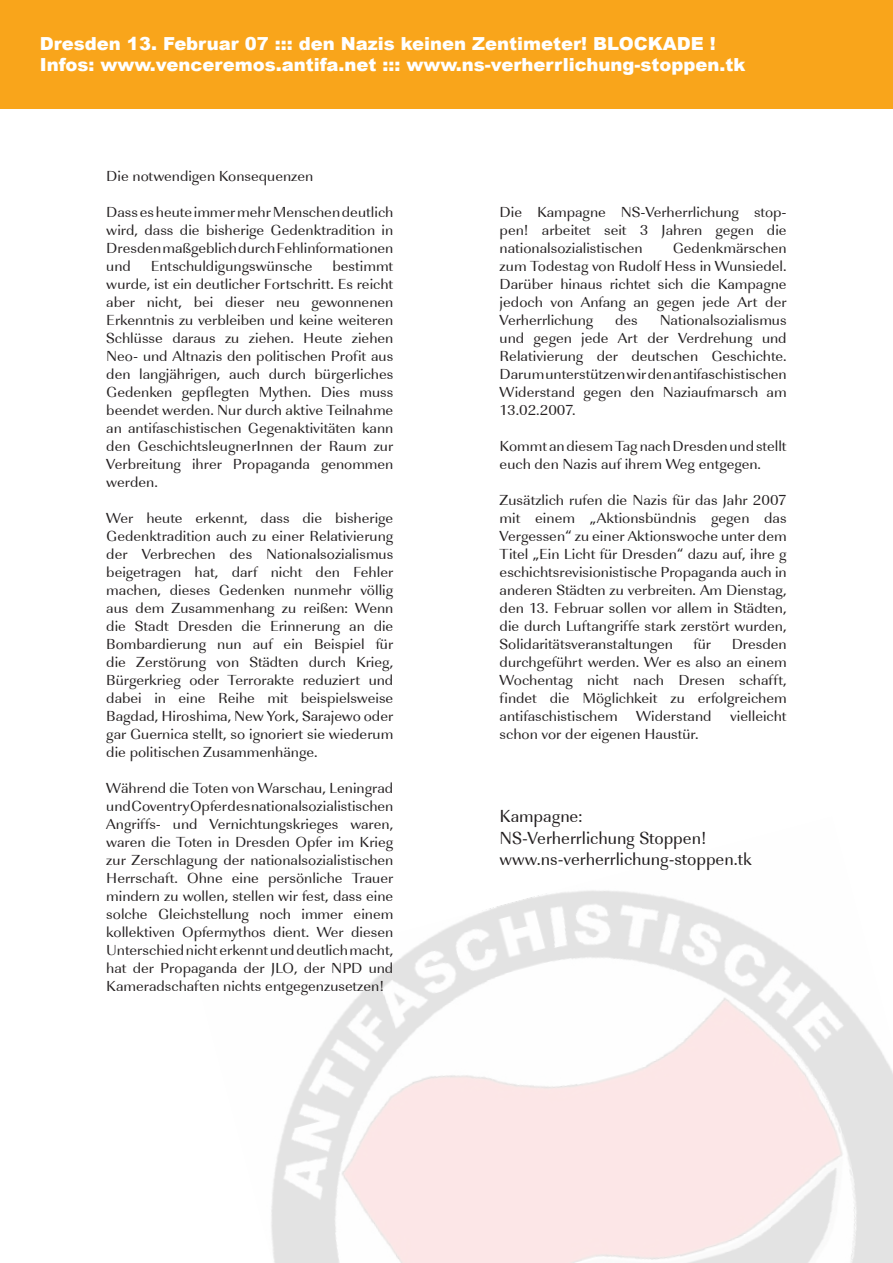
<style>
.page{position:relative;width:893px;height:1263px;background:#fff}
.page>*{position:absolute;margin:0;border:0;box-sizing:border-box;transform-origin:0 0}
.t1{font:900 18px/21px "Arial";color:#fff}
.t2{font:18px/21.6px "URW Imperial T";color:#231f20}
.t3{font:expanded 15px/18px "URW Imperial T";color:#231f20;text-align:justify}
</style>
<div class="page">
<img style="left:271px;top:890px;width:622px;height:373px">
<div style="left:0;top:0;width:893px;height:108px;background:#f9a51b"></div>
<p class="t1" style="left:40px;top:34px;width:707px">Dresden 13. Februar 07 ::: den Nazis keinen Zentimeter! BLOCKADE !<br>Infos: www.venceremos.antifa.net ::: www.ns-verherrlichung-stoppen.tk</p>
<p class="t3" style="left:106px;top:167px;width:209px">Die notwendigen Konsequenzen</p>
<p class="t3" style="left:106px;top:203px;width:288px">Dass es heute immer mehr Menschen deutlich wird, dass die bisherige Gedenktradition in Dresden maßgeblich durch Fehlinformationen und</p>
<p class="t3" style="left:106px;top:257px;width:289px;text-indent:226px">bestimmt wurde, ist ein deutlicher Fortschritt. Es reicht aber nicht, bei dieser neu gewonnenen Erkenntnis zu verbleiben und keine weiteren Schlüsse daraus zu ziehen. Heute ziehen Neo- und Altnazis den politischen Profit aus den langjährigen, auch durch bürgerliches Gedenken gepflegten Mythen. Dies muss beendet werden. Nur durch aktive Teilnahme an antifaschistischen Gegenaktivitäten kann den GeschichtsleugnerInnen der Raum zur Verbreitung ihrer Propaganda genommen werden.</p>
<p class="t3" style="left:106px;top:509px;width:289px">Wer heute erkennt, dass die bisherige Gedenktradition auch zu einer Relativierung der Verbrechen des Nationalsozialismus beigetragen hat, darf nicht den Fehler machen, dieses Gedenken nunmehr völlig aus dem Zusammenhang zu reißen: Wenn die Stadt Dresden die Erinnerung an die Bombardierung nun auf ein Beispiel für die Zerstörung von Städten durch Krieg, Bürgerkrieg oder Terrorakte reduziert und dabei in eine Reihe mit beispielsweise Bagdad, Hiroshima, New York, Sarajewo oder gar Guernica stellt, so ignoriert sie wiederum die politischen Zusammenhänge.</p>
<p class="t3" style="left:106px;top:779px;width:289px">Während die Toten von Warschau, Leningrad und Coventry Opfer des nationalsozialistischen Angriffs- und Vernichtungskrieges waren, waren die Toten in Dresden Opfer im Krieg zur Zerschlagung der nationalsozialistischen Herrschaft. Ohne eine persönliche Trauer mindern zu wollen, stellen wir fest, dass eine solche Gleichstellung noch immer einem kollektiven Opfermythos dient. Wer diesen Unterschied nicht erkennt und deutlich macht, hat der Propaganda der JLO, der NPD und Kameradschaften nichts entgegenzusetzen!</p>
<p class="t3" style="left:151px;top:257px;width:163px">Entschuldigungswünsche</p>
<p class="t3" style="left:500px;top:203px;width:289px">Die Kampagne NS-Verherrlichung stop&shy;pen! arbeitet seit 3 Jahren gegen die nationalsozialistischen</p>
<p class="t3" style="left:500px;top:239px;width:289px;text-indent:173px">Gedenkmärschen zum Todestag von Rudolf Hess in Wunsiedel.<br>Darüber hinaus richtet sich die Kampagne jedoch von Anfang an gegen jede Art der Verherrlichung</p>
<p class="t3" style="left:500px;top:311px;width:289px;text-indent:160px">Nationalsozialismus und gegen jede Art der Verdrehung und Relativierung der deutschen Geschichte.<br>Darum unterstützen wir den antifaschistischen Widerstand gegen den Naziaufmarsch am 13.02.2007.</p>
<p class="t3" style="left:500px;top:437px;width:288px">Kommt an diesem Tag nach Dresden und stellt euch den Nazis auf ihrem Weg entgegen.</p>
<p class="t3" style="left:500px;top:491px;width:289px">Zusätzlich rufen die Nazis für das Jahr 2007 mit einem „Aktionsbündnis gegen das Vergessen“ zu einer Aktionswoche unter dem Titel „Ein Licht für Dresden“ dazu auf, ihre g eschichtsrevisionistische Propaganda auch in anderen Städten zu verbreiten. Am Dienstag, den 13. Februar sollen vor allem in Städten, die durch Luftangriffe stark zerstört wurden, Solidaritätsveranstaltungen</p>
<p class="t3" style="left:615px;top:311px;width:24px">des</p>
<p class="t3" style="left:693px;top:635px;width:19px">für</p>
<p class="t3" style="left:500px;top:635px;width:289px;text-indent:232px">Dresden durchgeführt werden. Wer es also an einem Wochentag nicht nach Dresen schafft, findet die Möglichkeit zu erfolgreichem antifaschistischem Widerstand vielleicht schon vor der eigenen Haustür.</p>
<p class="t2" style="left:500px;top:805px;width:254px">Kampagne:<br>NS-Verherrlichung Stoppen! www.ns-verherrlichung-stoppen.tk</p>
</div>
